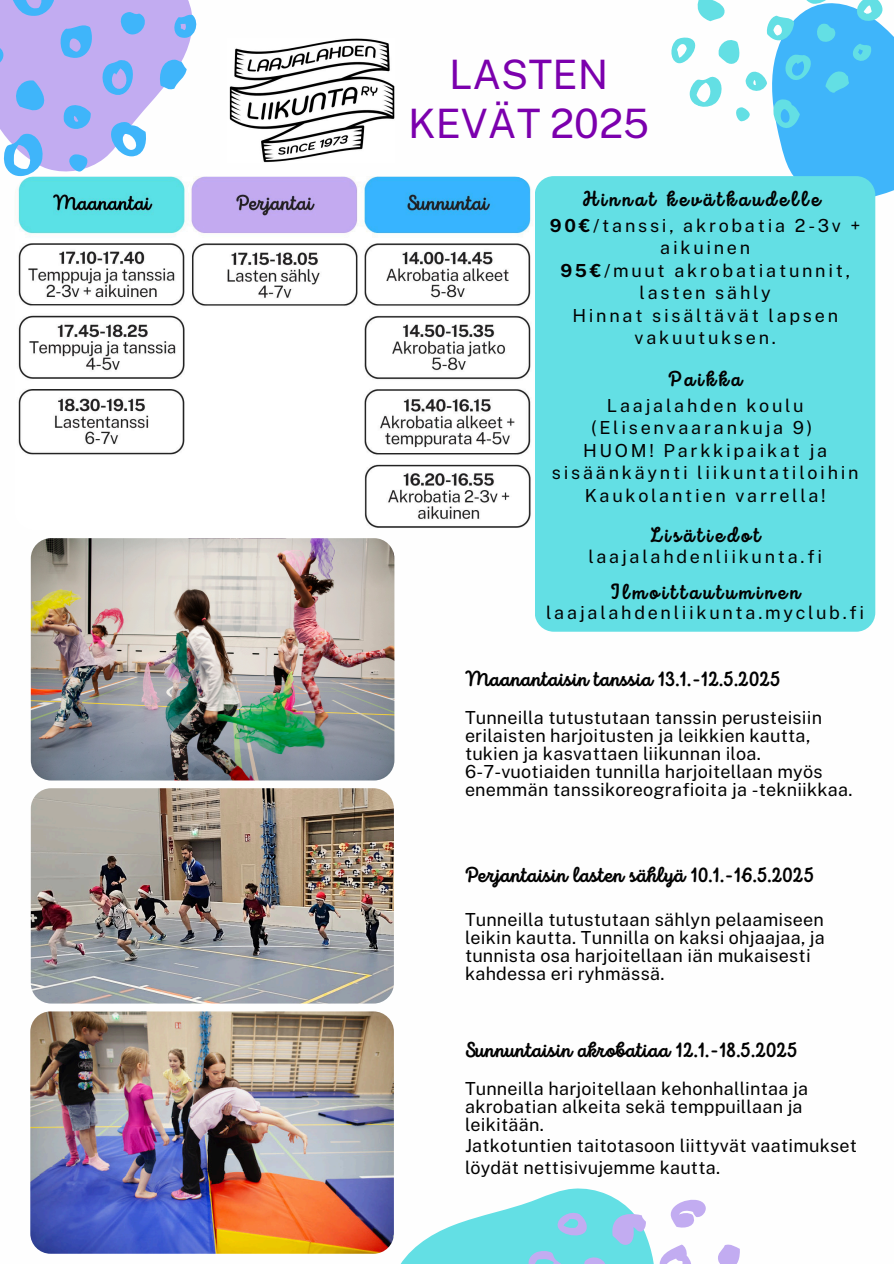
<style>
.page{position:relative;width:894px;height:1264px;background:#fff}
.page>*{position:absolute;margin:0;border:0;box-sizing:border-box;transform-origin:0 0}
.t1{font:40.5px/48.3px "Public Sans";color:#7b00ad;text-align:center}
.t2{font:700 21px "Intro Script";letter-spacing:.01em;color:#020202}
.t3{font:700 21px "Intro Script";letter-spacing:.15em;color:#020202}
.t4{font:18px/18px "Public Sans";letter-spacing:.01em;color:#020202}
.t5{font:18px/22.5px "Public Sans";letter-spacing:.15em;color:#020202;text-align:center}
.s1{font-weight:700}
</style>
<div class="page">
<svg style="left:0;top:0;width:197px;height:177px"></svg>
<svg style="left:357px;top:1188px;width:297px;height:75px"></svg>
<svg style="left:718px;top:1244px;width:22px;height:19px"></svg>
<svg style="left:670px;top:1199px;width:36px;height:29px"></svg>
<svg style="left:659px;top:1244px;width:32px;height:19px"></svg>
<svg style="left:524px;top:1208px;width:123px;height:55px;background:#7ad5e7"></svg>
<svg style="left:671px;top:0;width:222px;height:231px"></svg>
<img style="left:31px;top:788px;width:362px;height:215px;border-radius:20px">
<img style="left:30px;top:1011px;width:364px;height:242px;border-radius:20px">
<img style="left:31px;top:538px;width:363px;height:242px;border-radius:20px">
<div style="left:534px;top:176px;width:341px;height:455px;background:#63dfe4;border-radius:19px"></div>
<img style="left:14px;top:176px;width:519px;height:354px;border-radius:20px">
<img style="left:229px;top:39px;width:165px;height:123px">
<h1 class="t1" style="left:408px;top:50px;width:242px">LASTEN<br>KEVÄT 2025</h1>
<p class="t3" style="left:581px;top:190px;width:240px">Hinnat kevätkaudelle</p>
<p class="t5" style="left:549px;top:214px;width:312px"><span class="s1">90€</span>/tanssi, akrobatia 2-3v + aikuinen<br><span class="s1">95€</span>/muut akrobatiatunnit, lasten sähly<br>Hinnat sisältävät lapsen vakuutuksen.</p>
<p class="t2" style="left:668px;top:370px;width:75px">Paikka</p>
<p class="t5" style="left:551px;top:394px;width:308px">Laajalahden koulu (Elisenvaarankuja 9)<br>HUOM! Parkkipaikat ja sisäänkäynti liikuntatiloihin<br>Kaukolantien varrella!</p>
<p class="t3" style="left:649px;top:527px;width:112px">Lisätiedot</p>
<p class="t5" style="left:588px;top:545px;width:235px">laajalahdenliikunta.fi</p>
<p class="t3" style="left:609px;top:583px;width:192px">Ilmoittautuminen</p>
<p class="t5" style="left:546px;top:601px;width:319px">laajalahdenliikunta.myclub.fi</p>
<p class="t2" style="left:465px;top:670px;width:317px">Maanantaisin tanssia 13.1.-12.5.2025</p>
<p class="t4" style="left:465px;top:708px;width:358px">Tunneilla tutustutaan tanssin perusteisiin erilaisten harjoitusten ja leikkien kautta, tukien ja kasvattaen liikunnan iloa.</p>
<p class="t4" style="left:465px;top:762px;width:389px">6-7-vuotiaiden tunnilla harjoitellaan myös enemmän tanssikoreografioita ja -tekniikkaa.</p>
<p class="t2" style="left:465px;top:866px;width:350px">Perjantaisin lasten sählyä 10.1.-16.5.2025</p>
<p class="t4" style="left:465px;top:910px;width:361px">Tunneilla tutustutaan sählyn pelaamiseen leikin kautta. Tunnilla on kaksi ohjaajaa, ja tunnista osa harjoitellaan iän mukaisesti kahdessa eri ryhmässä.</p>
<p class="t2" style="left:465px;top:1041px;width:334px">Sunnuntaisin akrobatiaa 12.1.-18.5.2025</p>
<h2 class="t4" style="left:465px;top:1079px;width:344px">Tunneilla harjoitellaan kehonhallintaa ja akrobatian alkeita sekä temppuillaan ja leikitään.</h2>
<p class="t4" style="left:465px;top:1133px;width:393px;line-height:22.5px">Jatkotuntien taitotasoon liittyvät vaatimukset löydät nettisivujemme kautta.</p>
</div>
